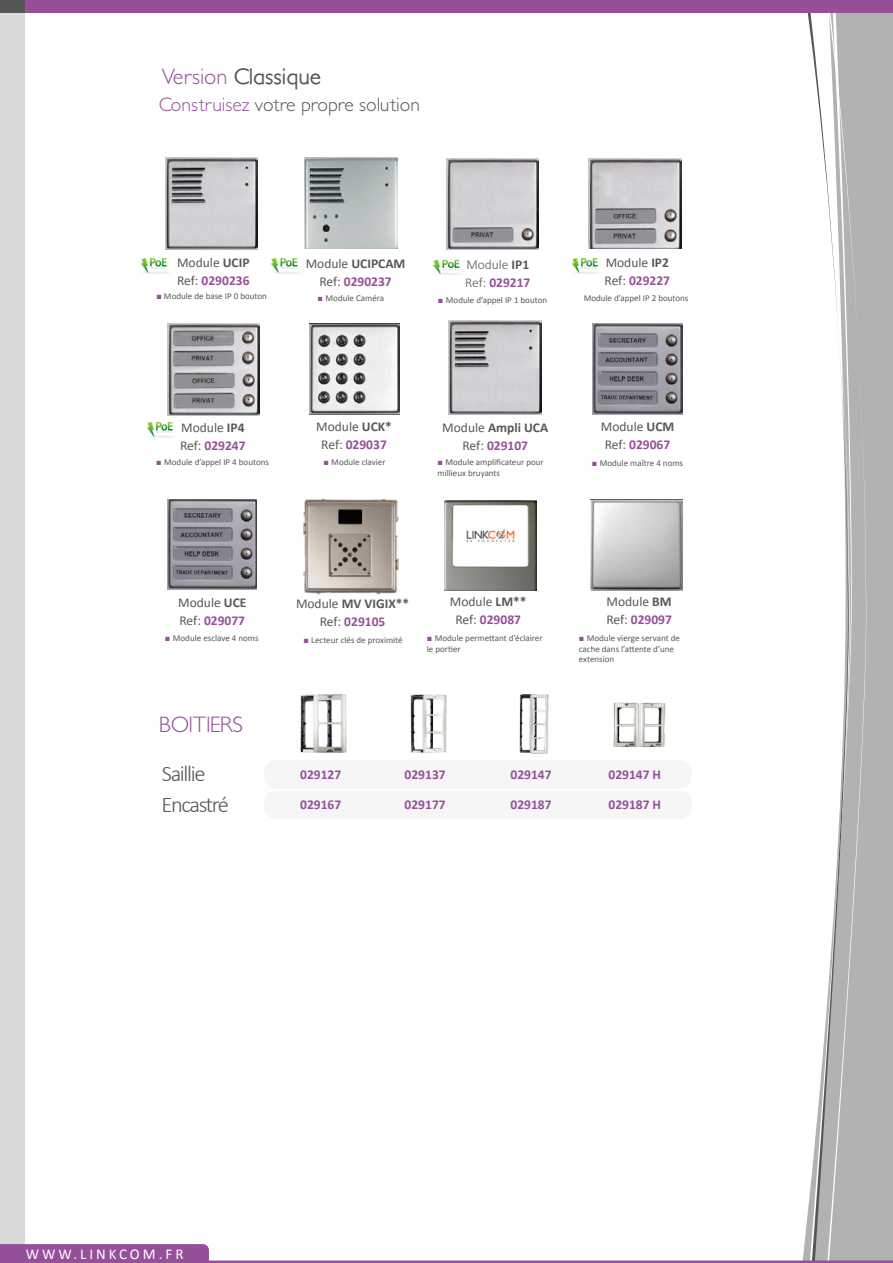
<style>
.page{position:relative;width:893px;height:1263px;background:#fff}
.page>*{position:absolute;margin:0;border:0;box-sizing:border-box;transform-origin:0 0}
.t1{font:500 22.5px "Petita";color:#575756}
.t2{font:300 22.5px/30.5px "Calibri";letter-spacing:-.06em;color:#575756}
.t3{font:300 22.5px "Petita";color:#95509a}
.t4{font:300 19.5px "Petita";color:#575756}
.t5{font:15px "Calibri";letter-spacing:.2em;color:#fff}
.t6{font:13.5px/18px "Calibri";color:#575756}
.t7{font:700 13.5px "Calibri";color:#95509a}
.t8{font:300 13.5px/18px "Calibri";color:#575756}
.t9{font:9px/10.8px "Calibri";color:#575756}
.s1{font-weight:300;color:#95509a}
.s2{color:#95509a}
.s3{font-weight:700}
.s4{font-weight:700;color:#95509a}
.s5{font-family:"Arial";color:#95509a}
</style>
<div class="page">
<div style="left:867px;top:12px;width:26px;height:1232px;background:#b3b2b2"></div>
<div style="left:849px;top:12px;width:18px;height:1232px;background:#b3b2b2"></div>
<svg style="left:806px;top:12px;width:43px;height:1232px"></svg>
<div style="left:0;top:0;width:25px;height:1262px;background:#dadada"></div>
<div style="left:0;top:0;width:26px;height:12px;background:#575756"></div>
<div style="left:26px;top:0;width:867px;height:12px;background:#95509a"></div>
<svg style="left:0;top:1244px;width:893px;height:19px"></svg>
<img style="left:166px;top:158px;width:92px;height:92px">
<img style="left:304px;top:158px;width:93px;height:91px">
<img style="left:589px;top:158px;width:92px;height:91px">
<img style="left:167px;top:324px;width:93px;height:92px">
<img style="left:309px;top:324px;width:91px;height:90px">
<img style="left:448px;top:321px;width:94px;height:93px">
<img style="left:592px;top:323px;width:91px;height:91px">
<img style="left:168px;top:500px;width:89px;height:89px">
<img style="left:304px;top:498px;width:95px;height:97px">
<img style="left:444px;top:500px;width:92px;height:90px">
<img style="left:591px;top:499px;width:91px;height:92px">
<div style="left:264px;top:791px;width:428px;height:28px;background:#f6f6f6;border-radius:12px"></div>
<div style="left:264px;top:760px;width:428px;height:29px;background:#f6f6f6;border-radius:12px"></div>
<img style="left:447px;top:159px;width:91px;height:91px">
<img style="left:140px;top:257px;width:28px;height:17px">
<img style="left:270px;top:257px;width:29px;height:17px">
<img style="left:432px;top:259px;width:28px;height:16px">
<img style="left:571px;top:257px;width:28px;height:17px">
<img style="left:146px;top:421px;width:28px;height:17px">
<img style="left:300px;top:694px;width:47px;height:59px">
<img style="left:410px;top:694px;width:37px;height:59px">
<img style="left:519px;top:694px;width:30px;height:60px">
<img style="left:613px;top:702px;width:53px;height:46px">
<h1 class="t1" style="left:162px;top:63px;width:161px"><span class="s1">Version</span> Classique</h1>
<h2 class="t4" style="left:159px;top:94px;width:263px"><span class="s2">Construisez</span> votre propre solution</h2>
<h3 class="t6" style="left:177px;top:254px;width:74px">Module <span class="s3">UCIP<br></span>Ref: <span class="s4">0290236</span></h3>
<h3 class="t6" style="left:306px;top:254px;width:101px;text-align:center">Module <span class="s3">UCIPCAM<br></span>Ref: <span class="s4">0290237</span></h3>
<h3 class="t8" style="left:465px;top:256px;width:67px">Module <span class="s3">IP1<br></span>Ref: <span class="s4">029217</span></h3>
<h3 class="t6" style="left:605px;top:254px;width:67px">Module <span class="s3">IP2<br></span>Ref: <span class="s4">029227</span></h3>
<p class="t9" style="left:157px;top:291px;width:112px"><span class="s5">■</span> Module de base IP 0 bouton</p>
<p class="t9" style="left:318px;top:292px;width:68px"><span class="s5">■</span> Module Caméra</p>
<p class="t9" style="left:438px;top:294px;width:111px"><span class="s5">■</span> Module d’appel IP 1 bouton</p>
<p class="t9" style="left:584px;top:293px;width:106px">Module d’appel IP 2 boutons</p>
<h3 class="t6" style="left:180px;top:418px;width:67px">Module <span class="s3">IP4<br></span>Ref: <span class="s4">029247</span></h3>
<h3 class="t6" style="left:316px;top:417px;width:77px;text-align:center">Module <span class="s3">UCK*<br></span>Ref: <span class="s4">029037</span></h3>
<h3 class="t6" style="left:442px;top:418px;width:107px;text-align:center">Module <span class="s3">Ampli UCA<br></span>Ref: <span class="s4">029107</span></h3>
<h3 class="t6" style="left:601px;top:417px;width:75px">Module <span class="s3">UCM<br></span>Ref: <span class="s4">029067</span></h3>
<p class="t9" style="left:156px;top:457px;width:114px"><span class="s5">■</span> Module d’appel IP 4 boutons</p>
<p class="t9" style="left:323px;top:457px;width:64px"><span class="s5">■</span> Module clavier</p>
<p class="t9" style="left:438px;top:457px;width:108px"><span class="s5">■</span> Module amplificateur pour millieux bruyants</p>
<p class="t9" style="left:592px;top:458px;width:93px"><span class="s5">■</span> Module maître 4 noms</p>
<h3 class="t6" style="left:178px;top:593px;width:70px">Module <span class="s3">UCE<br></span>Ref: <span class="s4">029077</span></h3>
<h3 class="t6" style="left:296px;top:594px;width:115px;text-align:center">Module <span class="s3">MV VIGIX**<br></span>Ref: <span class="s4">029105</span></h3>
<h3 class="t6" style="left:450px;top:593px;width:78px;text-align:center">Module <span class="s3">LM**<br></span>Ref: <span class="s4">029087</span></h3>
<h3 class="t6" style="left:606px;top:593px;width:67px">Module <span class="s3">BM<br></span>Ref: <span class="s4">029097</span></h3>
<p class="t9" style="left:165px;top:632px;width:95px"><span class="s5">■</span> Module esclave 4 noms</p>
<p class="t9" style="left:303px;top:634px;width:101px"><span class="s5">■</span> Lecteur clés de proximité</p>
<p class="t9" style="left:427px;top:632px;width:117px"><span class="s5">■</span> Module permettant d’éclairer le portier</p>
<p class="t9" style="left:579px;top:632px;width:103px"><span class="s5">■</span> Module vierge servant de cache dans l’attente d’une extension</p>
<h1 class="t3" style="left:159px;top:711px;width:86px">BOITIERS</h1>
<h1 class="t2" style="left:162px;top:758px;width:69px">Saillie<br>Encastré</h1>
<h3 class="t7" style="left:300px;top:766px;width:43px">029127</h3>
<h3 class="t7" style="left:405px;top:766px;width:43px">029137</h3>
<h3 class="t7" style="left:510px;top:766px;width:43px">029147</h3>
<h3 class="t7" style="left:608px;top:766px;width:54px">029147 H</h3>
<h3 class="t7" style="left:300px;top:796px;width:43px">029167</h3>
<h3 class="t7" style="left:405px;top:796px;width:43px">029177</h3>
<h3 class="t7" style="left:510px;top:796px;width:43px">029187</h3>
<h3 class="t7" style="left:608px;top:796px;width:54px">029187 H</h3>
<h3 class="t5" style="left:26px;top:1244px;width:159px">WWW.LINKCOM.FR</h3>
</div>
